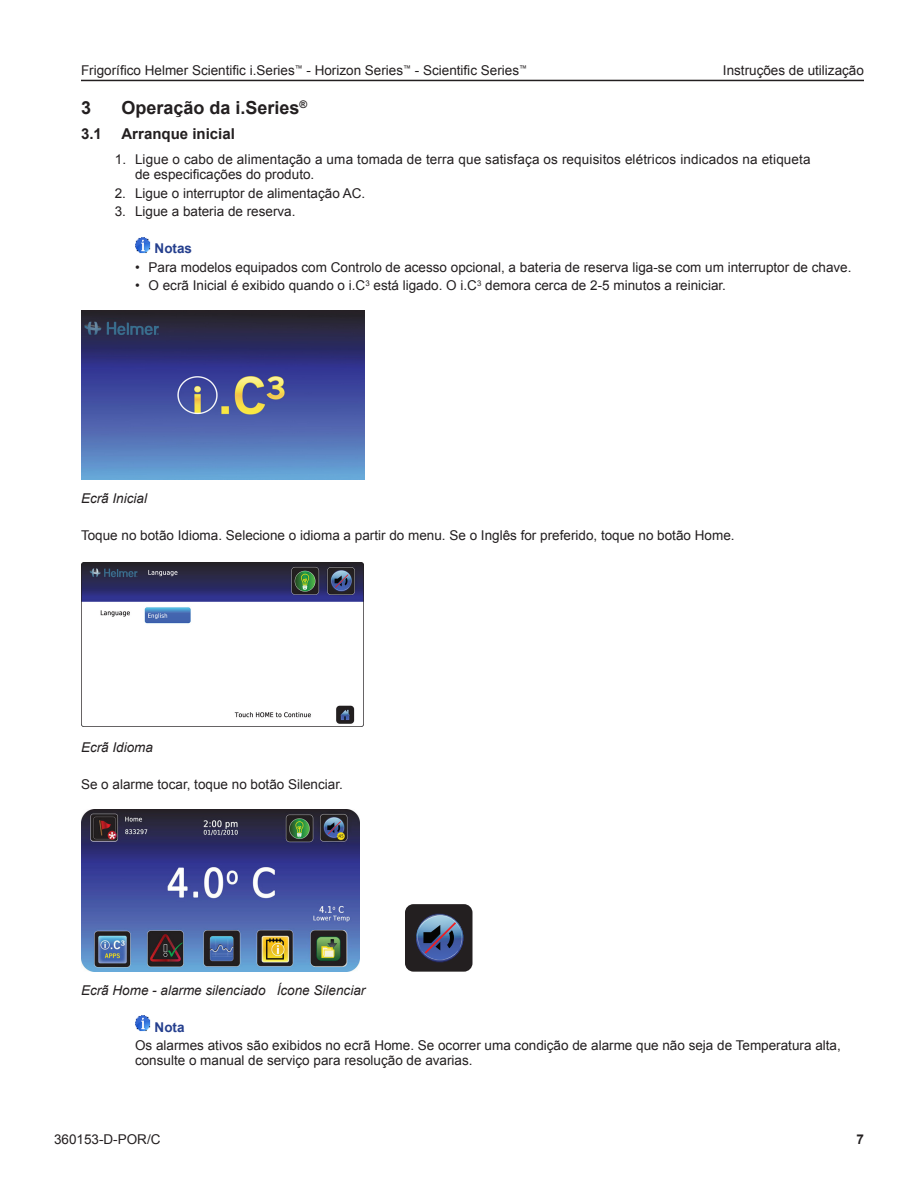
<style>
.page{position:relative;width:918px;height:1188px;background:#fff}
.page>*{position:absolute;margin:0;border:0;box-sizing:border-box;transform-origin:0 0}
.Title_1{font:700 18px "Arial";color:#231f20}
.Title_2{font:700 15px "Arial";color:#231f20}
.Note_body{font:13.5px/15px "Arial";color:#231f20}
.Body{font:13.5px "Arial";color:#231f20}
.Body-2{font:italic 13.5px "Arial";color:#231f20}
.Note{font:700 13.5px "Arial";color:#253f8e}
.t1{font:700 13.5px "Arial";color:#231f20}
</style>
<div class="page">
<img style="left:135px;top:238px;width:16px;height:15px">
<img style="left:81px;top:311px;width:283px;height:169px">
<img style="left:81px;top:563px;width:282px;height:164px">
<img style="left:81px;top:810px;width:279px;height:162px">
<div style="left:405px;top:904px;width:67px;height:68px;background:#231f20;border-radius:9px"></div>
<svg style="left:416px;top:913px;width:47px;height:50px"></svg>
<img style="left:135px;top:1016px;width:16px;height:16px">
<hr style="left:81px;top:80px;width:783px;height:1px;background:#231f20">
<p class="Note_body" style="left:81px;top:63px;width:447px">Frigorífico Helmer Scientific i.Series<sup>™</sup> - Horizon Series<sup>™</sup> - Scientific Series<sup>™</sup></p>
<p class="Note_body" style="left:723px;top:63px;width:143px">Instruções de utilização</p>
<p class="Title_1" style="left:81px;top:96px;width:12px">3</p>
<p class="Title_1" style="left:122px;top:96px;width:187px">Operação da i.Series<sup>®</sup></p>
<p class="Title_2" style="left:81px;top:124px;width:22px">3.1</p>
<p class="Title_2" style="left:122px;top:124px;width:115px">Arranque inicial</p>
<p class="Note_body" style="left:135px;top:152px;width:677px;text-indent:-20px">1. Ligue o cabo de alimentação a uma tomada de terra que satisfaça os requisitos elétricos indicados na etiqueta de especificações do produto.</p>
<p class="Note_body" style="left:115px;top:186px;width:252px">2. Ligue o interruptor de alimentação AC.</p>
<p class="Note_body" style="left:115px;top:204px;width:182px">3. Ligue a bateria de reserva.</p>
<p class="Note" style="left:155px;top:240px;width:39px">Notas</p>
<p class="Note_body" style="left:135px;top:260px;width:718px">• Para modelos equipados com Controlo de acesso opcional, a bateria de reserva liga-se com um interruptor de chave.</p>
<p class="Note_body" style="left:135px;top:278px;width:593px">• O ecrã Inicial é exibido quando o i.C<sup>3</sup> está ligado. O i.C<sup>3</sup> demora cerca de 2-5 minutos a reiniciar.</p>
<p class="Body-2" style="left:81px;top:489px;width:68px">Ecrã Inicial</p>
<p class="Body" style="left:81px;top:526px;width:655px">Toque no botão Idioma. Selecione o idioma a partir do menu. Se o Inglês for preferido, toque no botão Home.</p>
<p class="Body-2" style="left:81px;top:739px;width:74px">Ecrã Idioma</p>
<p class="Body" style="left:81px;top:776px;width:263px">Se o alarme tocar, toque no botão Silenciar.</p>
<p class="Body-2" style="left:81px;top:981px;width:286px">Ecrã Home - alarme silenciado Ícone Silenciar</p>
<p class="Note" style="left:155px;top:1018px;width:31px">Nota</p>
<p class="Note_body" style="left:135px;top:1038px;width:707px">Os alarmes ativos são exibidos no ecrã Home. Se ocorrer uma condição de alarme que não seja de Temperatura alta, consulte o manual de serviço para resolução de avarias.</p>
<p class="Note_body" style="left:54px;top:1132px;width:108px">360153-D-POR/C</p>
<p class="t1" style="left:856px;top:1130px;width:9px">7</p>
</div>
